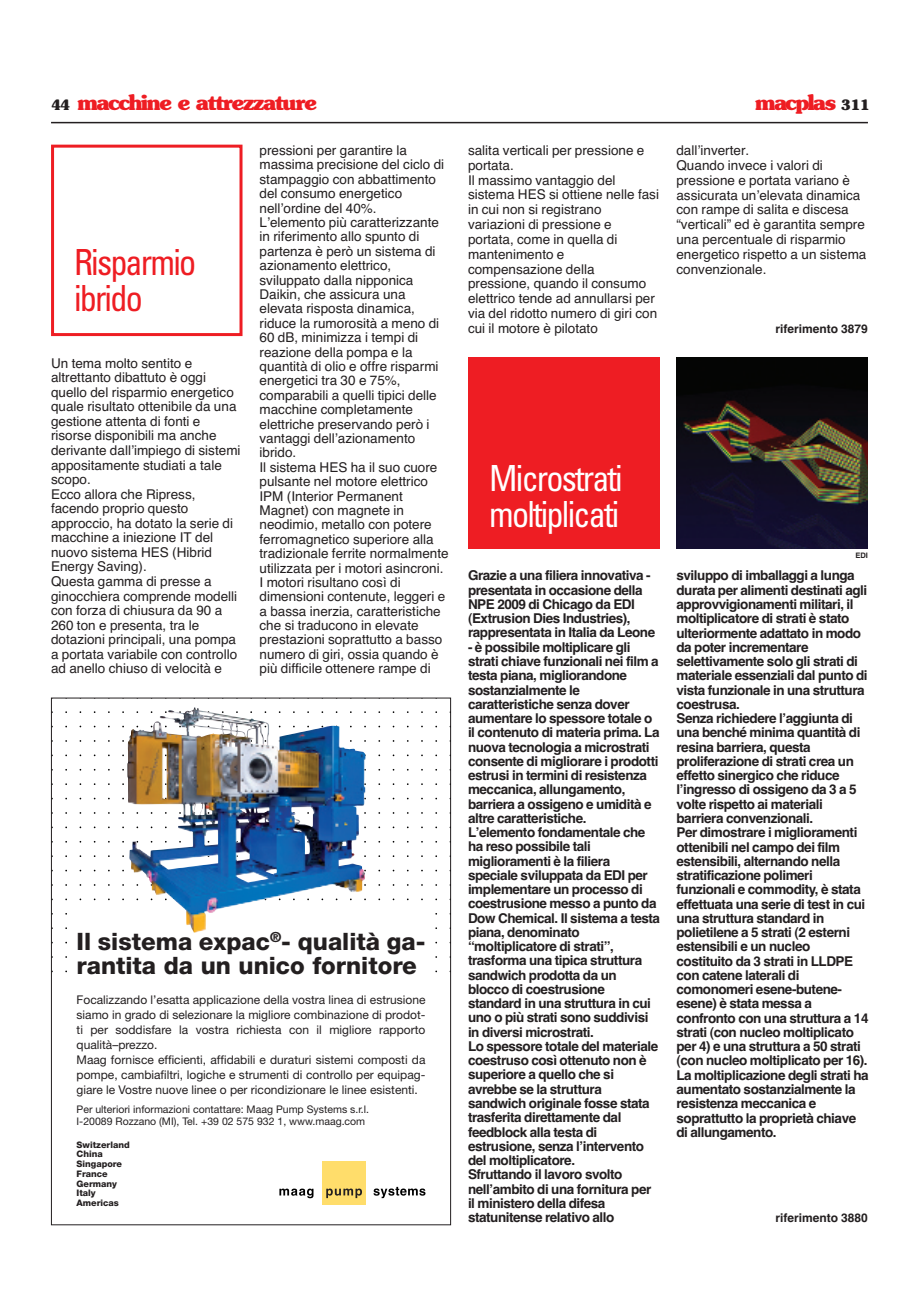
<style>
.page{position:relative;width:919px;height:1289px;background:#fff}
.page>*{position:absolute;margin:0;border:0;box-sizing:border-box;transform-origin:0 0}
.t1{font:condensed 36px/36px "Univers";letter-spacing:-.055em;color:#fff;scale:.95 1}
.t2{font:condensed 36px/36px "Univers";letter-spacing:-.055em;color:#ee1d23;scale:.95 1}
.t3{font:24px/24px "Helvetica Neue LT Heavy+GRTUFH";color:#231f20}
.t4{font:700 21px "Souvenir";letter-spacing:-.06em;color:#ee1d23}
.t5{font:700 13.5px/14.2px "Helvetica";letter-spacing:-.035em;color:#231f20}
.t6{font:13.5px/14.4px "Helvetica";color:#231f20}
.t7{font:12px/15px "Helvetica Neue LT Roman+NBDTZF";color:#231f20}
.t8{font:700 12px "Helvetica";color:#231f20}
.t9{font:10.5px/12px "Helvetica Neue LT Roman+NBDTZF";color:#231f20}
.t10{font:9px/9.8px "Helvetica Neue LT Heavy+GRTUFH";color:#231f20}
.t11{font:700 7.5px "Helvetica";color:#231f20}
.s1{font-size:14.25px;color:#231f20}
</style>
<div class="page">
<hr style="left:51px;top:122px;width:816px;height:1px;background:#231f20">
<div style="left:468px;top:357px;width:191px;height:192px;background:#ee1d23"></div>
<div style="left:51px;top:145px;width:191px;height:191px;border:3px solid #ee1d23"></div>
<img style="left:676px;top:357px;width:191px;height:192px">
<div style="left:322px;top:1161px;width:43px;height:43px;background:#ffdd6b"></div>
<svg style="left:279px;top:1188px;width:34px;height:10px"></svg>
<svg style="left:326px;top:1188px;width:36px;height:10px"></svg>
<svg style="left:373px;top:1186px;width:52px;height:12px"></svg>
<img style="left:129px;top:708px;width:237px;height:225px">
<h3 class="t4" style="left:51px;top:94px;width:267px"><span class="s1">44</span> macchine e attrezzature</h3>
<h3 class="t4" style="left:755px;top:94px;width:116px">macplas <span class="s1">311</span></h3>
<p class="t6" style="left:259px;top:144px;width:191px">pressioni per garantire la massima precisione del ciclo di stampaggio con abbattimento del consumo energetico nell’ordine del 40%.<br>L’elemento più caratterizzante in riferimento allo spunto di partenza è però un sistema di azionamento elettrico, sviluppato dalla nipponica<br>Daikin, che assicura una elevata risposta dinamica, riduce la rumorosità a meno di<br>60 dB, minimizza i tempi di reazione della pompa e la quantità di olio e offre risparmi energetici tra 30 e 75%, comparabili a quelli tipici delle macchine completamente elettriche preservando però i vantaggi dell’azionamento ibrido.<br>Il sistema HES ha il suo cuore pulsante nel motore elettrico<br>IPM (Interior Permanent<br>Magnet) con magnete in neodimio, metallo con potere ferromagnetico superiore alla tradizionale ferrite normalmente utilizzata per i motori asincroni.<br>I motori risultano così di dimensioni contenute, leggeri e a bassa inerzia, caratteristiche che si traducono in elevate prestazioni soprattutto a basso numero di giri, ossia quando è più difficile ottenere rampe di</p>
<p class="t6" style="left:468px;top:144px;width:192px;line-height:14.9px">salita verticali per pressione e portata.<br>Il massimo vantaggio del sistema HES si ottiene nelle fasi in cui non si registrano variazioni di pressione e portata, come in quella di mantenimento e compensazione della pressione, quando il consumo elettrico tende ad annullarsi per via del ridotto numero di giri con cui il motore è pilotato</p>
<p class="t6" style="left:676px;top:144px;width:191px;line-height:14.9px">dall’inverter.<br>Quando invece i valori di pressione e portata variano è assicurata un’elevata dinamica con rampe di salita e discesa “verticali” ed è garantita sempre una percentuale di risparmio energetico rispetto a un sistema convenzionale.</p>
<h1 class="t2" style="left:74px;top:248px;width:130px">Risparmio ibrido</h1>
<p class="t8" style="left:775px;top:325px;width:94px">riferimento 3879</p>
<p class="t6" style="left:51px;top:357px;width:191px">Un tema molto sentito e altrettanto dibattuto è oggi quello del risparmio energetico quale risultato ottenibile da una gestione attenta di fonti e risorse disponibili ma anche derivante dall’impiego di sistemi appositamente studiati a tale scopo.<br>Ecco allora che Ripress, facendo proprio questo approccio, ha dotato la serie di macchine a iniezione IT del nuovo sistema HES (Hibrid<br>Energy Saving).<br>Questa gamma di presse a ginocchiera comprende modelli con forza di chiusura da 90 a<br>260 ton e presenta, tra le dotazioni principali, una pompa a portata variabile con controllo ad anello chiuso di velocità e</p>
<h1 class="t1" style="left:489px;top:463px;width:142px">Microstrati moltiplicati</h1>
<p class="t11" style="left:855px;top:552px;width:14px">EDI</p>
<p class="t5" style="left:468px;top:570px;width:189px">Grazie a una filiera innovativa - presentata in occasione della<br>NPE 2009 di Chicago da EDI (Extrusion Dies Industries), rappresentata in Italia da Leone</p>
<p class="t5" style="left:468px;top:641px;width:193px">- è possibile moltiplicare gli strati chiave funzionali nei film a testa piana, migliorandone sostanzialmente le caratteristiche senza dover aumentare lo spessore totale o il contenuto di materia prima. La nuova tecnologia a microstrati consente di migliorare i prodotti estrusi in termini di resistenza meccanica, allungamento, barriera a ossigeno e umidità e altre caratteristiche.<br>Lʼelemento fondamentale che ha reso possibile tali miglioramenti è la filiera speciale sviluppata da EDI per implementare un processo di coestrusione messo a punto da<br>Dow Chemical. Il sistema a testa piana, denominato “moltiplicatore di strati”, trasforma una tipica struttura sandwich prodotta da un blocco di coestrusione standard in una struttura in cui uno o più strati sono suddivisi in diversi microstrati.<br>Lo spessore totale del materiale coestruso così ottenuto non è superiore a quello che si avrebbe se la struttura sandwich originale fosse stata trasferita direttamente dal feedblock alla testa di estrusione, senza lʼintervento del moltiplicatore.<br>Sfruttando il lavoro svolto nellʼambito di una fornitura per il ministero della difesa statunitense relativo allo</p>
<p class="t5" style="left:676px;top:570px;width:194px">sviluppo di imballaggi a lunga durata per alimenti destinati agli approvvigionamenti militari, il moltiplicatore di strati è stato ulteriormente adattato in modo da poter incrementare selettivamente solo gli strati di materiale essenziali dal punto di vista funzionale in una struttura coestrusa.<br>Senza richiedere lʼaggiunta di una benché minima quantità di resina barriera, questa proliferazione di strati crea un effetto sinergico che riduce lʼingresso di ossigeno da 3 a 5 volte rispetto ai materiali barriera convenzionali.<br>Per dimostrare i miglioramenti ottenibili nel campo dei film estensibili, alternando nella stratificazione polimeri funzionali e commodity, è stata effettuata una serie di test in cui una struttura standard in polietilene a 5 strati (2 esterni estensibili e un nucleo costituito da 3 strati in LLDPE con catene laterali di comonomeri esene-butene&shy;esene) è stata messa a confronto con una struttura a 14 strati (con nucleo moltiplicato per 4) e una struttura a 50 strati (con nucleo moltiplicato per 16).<br>La moltiplicazione degli strati ha aumentato sostanzialmente la resistenza meccanica e soprattutto la proprietà chiave di allungamento.</p>
<h2 class="t3" style="left:77px;top:931px;width:350px">Il sistema expac<sup>®</sup>- qualità ga&shy;rantita da un unico fornitore</h2>
<p class="t7" style="left:77px;top:993px;width:350px">Focalizzando l’esatta applicazione della vostra linea di estrusione siamo in grado di selezionare la migliore combinazione di prodot&shy;ti per soddisfare la vostra richiesta con il migliore rapporto qualità–prezzo.<br>Maag fornisce efficienti, affidabili e duraturi sistemi composti da pompe, cambiafiltri, logiche e strumenti di controllo per equipag&shy;giare le Vostre nuove linee o per ricondizionare le linee esistenti.</p>
<p class="t9" style="left:77px;top:1104px;width:294px">Per ulteriori informazioni contattare: Maag Pump Systems s.r.l.<br>I-20089 Rozzano (MI), Tel. +39 02 575 932 1, www.maag.com</p>
<p class="t10" style="left:77px;top:1140px;width:55px">Switzerland<br>China<br>Singapore<br>France<br>Germany<br>Italy<br>Americas</p>
<p class="t8" style="left:775px;top:1213px;width:94px">riferimento 3880</p>
</div>
